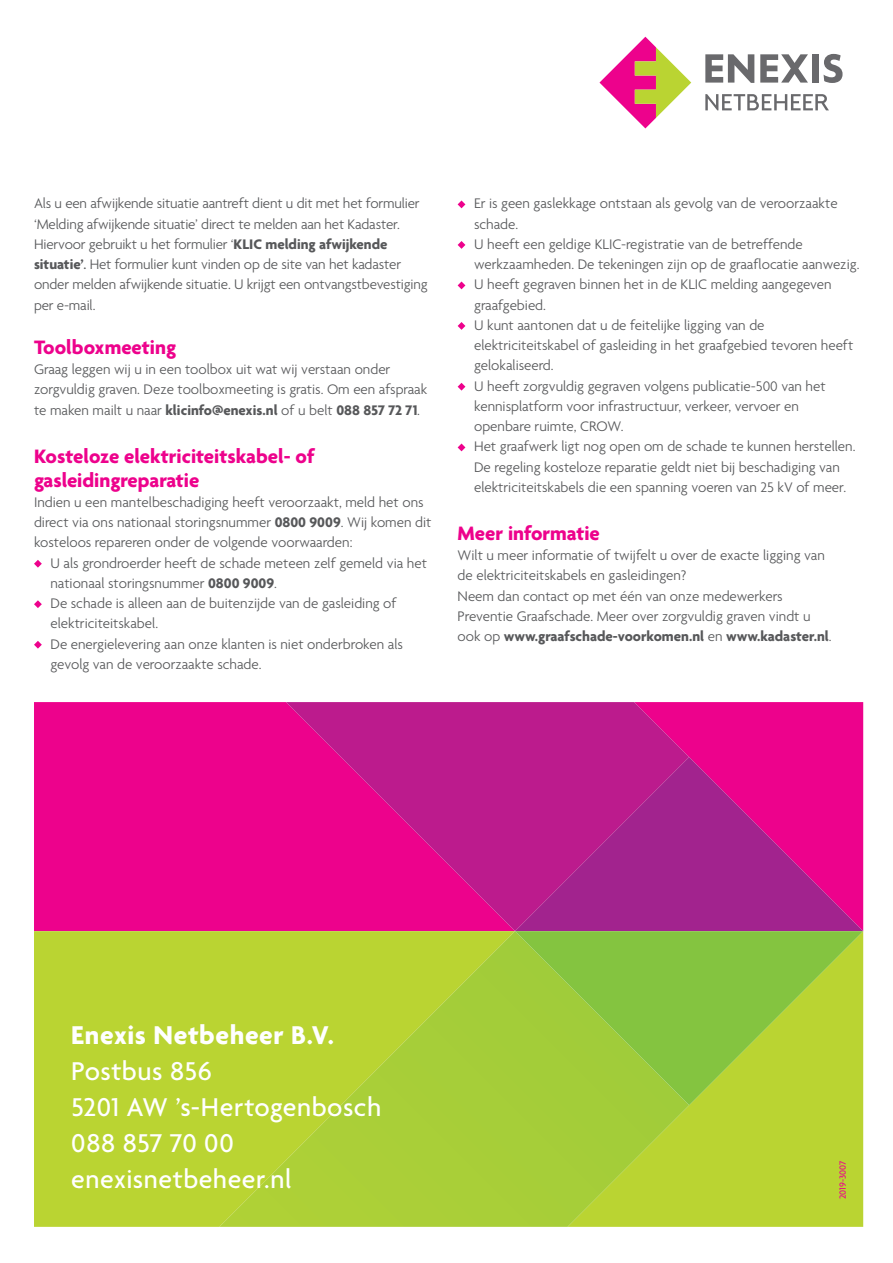
<style>
.page{position:relative;width:893px;height:1263px;background:#fff}
.page>*{position:absolute;margin:0;border:0;box-sizing:border-box;transform-origin:0 0}
.t1{font:500 27.9px/36px "Agenda";letter-spacing:.02em;color:#fff}
.t2{font:700 27.9px "Agenda";letter-spacing:.025em;color:#fff}
.t3{font:700 21px/24px "Agenda";color:#ed028c}
.t4{font:300 15px/20.2px "Agenda";color:#57585a}
.t5{font:500 9.75px "Agenda";color:#ed028c}
.s1{font-weight:700}
.s2{font-weight:500}
</style>
<div class="page">
<svg style="left:760px;top:54px;width:48px;height:29px"></svg>
<div style="left:812px;top:54px;width:7px;height:29px;background:#69696c"></div>
<svg style="left:823px;top:54px;width:19px;height:29px"></svg>
<svg style="left:705px;top:54px;width:49px;height:29px"></svg>
<svg style="left:705px;top:94px;width:124px;height:16px"></svg>
<svg style="left:599px;top:37px;width:92px;height:91px"></svg>
<svg style="left:34px;top:560px;width:8px;height:8px"></svg>
<svg style="left:34px;top:600px;width:8px;height:8px"></svg>
<svg style="left:34px;top:641px;width:8px;height:8px"></svg>
<svg style="left:458px;top:200px;width:7px;height:8px"></svg>
<svg style="left:458px;top:241px;width:7px;height:8px"></svg>
<svg style="left:458px;top:281px;width:7px;height:8px"></svg>
<svg style="left:458px;top:322px;width:7px;height:8px"></svg>
<svg style="left:458px;top:383px;width:7px;height:8px"></svg>
<svg style="left:458px;top:443px;width:7px;height:8px"></svg>
<div style="left:689px;top:702px;width:174px;height:55px;background:#ed028c"></div>
<div style="left:689px;top:1105px;width:174px;height:122px;background:#bad432"></div>
<div style="left:34px;top:702px;width:252px;height:229px;background:#ed028c"></div>
<div style="left:34px;top:931px;width:185px;height:296px;background:#bad432"></div>
<svg style="left:219px;top:931px;width:470px;height:296px;background:#b0d135"></svg>
<svg style="left:286px;top:702px;width:403px;height:229px;background:#d1108d"></svg>
<svg style="left:515px;top:757px;width:348px;height:174px;background:#bb198d"></svg>
<svg style="left:515px;top:931px;width:348px;height:174px;background:#98ca3b"></svg>
<p class="t4" style="left:34px;top:194px;width:395px">Als u een afwijkende situatie aantreft dient u dit met het formulier ‘Melding afwijkende situatie’ direct te melden aan het Kadaster.<br>Hiervoor gebruikt u het formulier ‘<span class="s1">KLIC melding afwijkende situatie’</span><span class="s2">.</span> Het formulier kunt vinden op de site van het kadaster onder melden afwijkende situatie. U krijgt een ontvangstbevestiging per e-mail.</p>
<h2 class="t3" style="left:34px;top:336px;width:144px">Toolboxmeeting</h2>
<p class="t4" style="left:34px;top:360px;width:395px">Graag leggen wij u in een toolbox uit wat wij verstaan onder zorgvuldig graven. Deze toolboxmeeting is gratis. Om een afspraak te maken mailt u naar <span class="s1">klicinfo@enexis.nl</span> of u belt <span class="s1">088 857 72 71</span>.</p>
<h2 class="t3" style="left:34px;top:445px;width:282px">Kosteloze elektriciteitskabel- of gasleidingreparatie</h2>
<p class="t4" style="left:34px;top:493px;width:399px">Indien u een mantelbeschadiging heeft veroorzaakt, meld het ons direct via ons nationaal storingsnummer <span class="s1">0800 9009</span>. Wij komen dit kosteloos repareren onder de volgende voorwaarden:</p>
<p class="t4" style="left:51px;top:554px;width:378px">U als grondroerder heeft de schade meteen zelf gemeld via het nationaal storingsnummer <span class="s1">0800 9009</span>.<br>De schade is alleen aan de buitenzijde van de gasleiding of elektriciteitskabel.<br>De energielevering aan onze klanten is niet onderbroken als gevolg van de veroorzaakte schade.</p>
<p class="t4" style="left:474px;top:194px;width:387px">Er is geen gaslekkage ontstaan als gevolg van de veroorzaakte schade.<br>U heeft een geldige KLIC-registratie van de betreffende werkzaamheden. De tekeningen zijn op de graaflocatie aanwezig.<br>U heeft gegraven binnen het in de KLIC melding aangegeven graafgebied.<br>U kunt aantonen dat u de feitelijke ligging van de elektriciteitskabel of gasleiding in het graafgebied tevoren heeft gelokaliseerd.<br>U heeft zorgvuldig gegraven volgens publicatie-500 van het kennisplatform voor infrastructuur, verkeer, vervoer en<br>openbare ruimte, CROW.<br>Het graafwerk ligt nog open om de schade te kunnen herstellen.<br>De regeling kosteloze reparatie geldt niet bij beschadiging van elektriciteitskabels die een spanning voeren van 25 kV of meer.</p>
<h2 class="t3" style="left:458px;top:522px;width:144px">Meer informatie</h2>
<p class="t4" style="left:458px;top:546px;width:376px">Wilt u meer informatie of twijfelt u over de exacte ligging van de elektriciteitskabels en gasleidingen?<br>Neem dan contact op met één van onze medewerkers Preventie Graafschade. Meer over zorgvuldig graven vindt u ook op <span class="s1">www.graafschade-voorkomen.nl</span> en <span class="s1">www.kadaster.nl</span>.</p>
<h1 class="t2" style="left:71px;top:1020px;width:264px">Enexis Netbeheer B.V.</h1>
<h1 class="t1" style="left:71px;top:1055px;width:311px">Postbus 856<br>5201 AW ’s-Hertogenbosch<br>088 857 70 00 enexisnetbeheer.nl</h1>
<p class="t5" style="left:837px;top:1199px;width:40px;rotate:-90deg">2019-3007</p>
</div>
